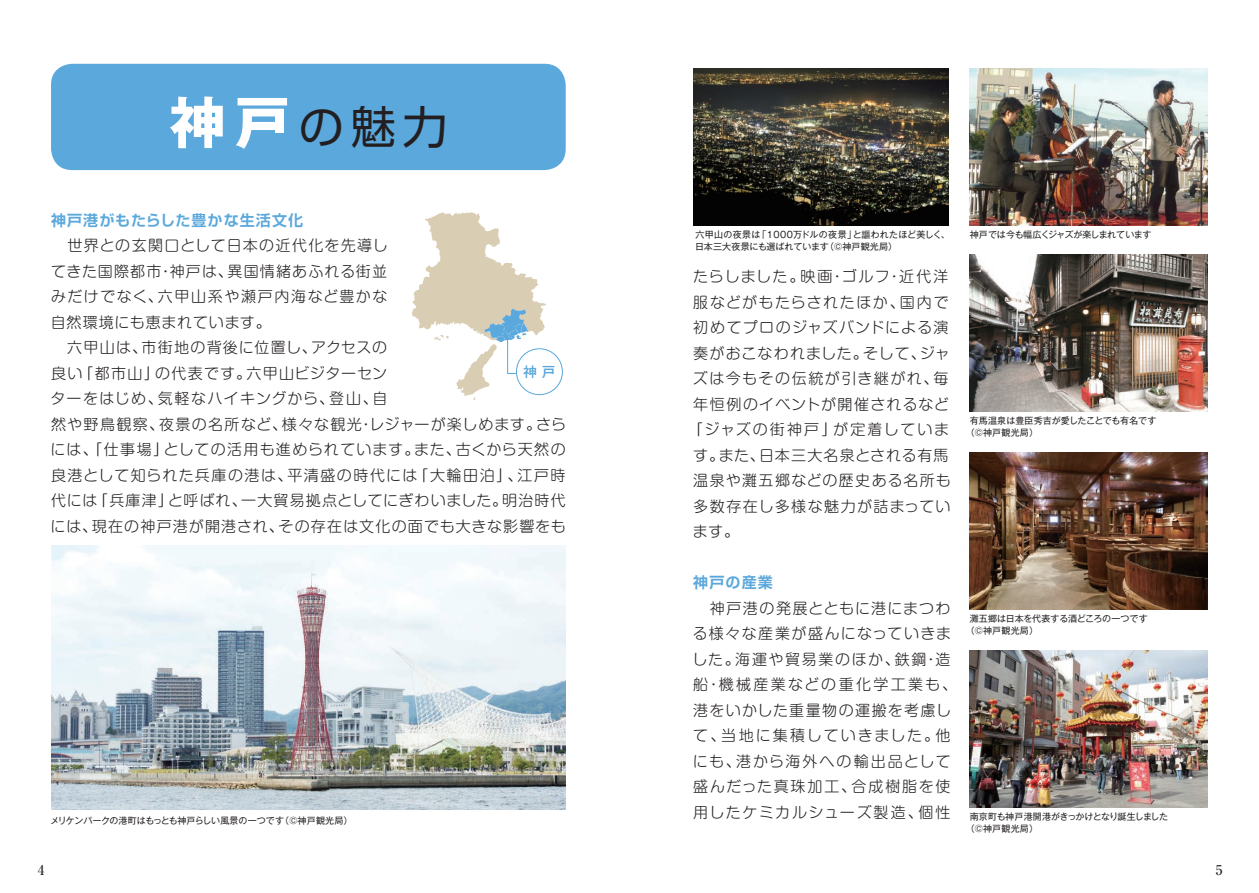
<style>
.page{position:relative;width:1259px;height:893px;background:#fff}
.page>*{position:absolute;margin:0;border:0;box-sizing:border-box;transform-origin:0 0}
.t1{font:45px "Shin Go Pro";color:#231f20}
.t2{font:300 15px/25.5px "Shin M Go Pro";letter-spacing:.08em;color:#231f20}
.t3{font:300 15px/25.5px "Shin M Go Pro";letter-spacing:.105em;color:#231f20}
.t4{font:300 15px "Shin M Go Pro";letter-spacing:.1em;color:#231f20}
.t5{font:700 15px "Shin Go Pro De";letter-spacing:.075em;color:#5ba8dc}
.t6{font:300 15px "Shin M Go Pro";letter-spacing:.055em;color:#231f20}
.t7{font:300 15px "Shin M Go Pro";letter-spacing:.13em;color:#231f20}
.t8{font:500 13.8px "Gothic MB101 Pro";color:#5ba8dc}
.t9{font:500 13.5px "Ryumin Pro";color:#231f20}
.t10{font:9px/12px "Gothic MB101 Pro";letter-spacing:.005em;color:#231f20}
.t11{font:9px/12px "Gothic MB101 Pro";letter-spacing:-.03em;color:#231f20}
.t12{font:9px "Gothic MB101 Pro";letter-spacing:-.04em;color:#231f20}
.s1{font-family:"Gothic MB101 Pro";font-weight:700;font-size:56.4px;color:#fff}
</style>
<div class="page">
<div style="left:51px;top:64px;width:515px;height:106px;background:#5ba8dc;border-radius:21px"></div>
<svg style="left:412px;top:212px;width:134px;height:188px"></svg>
<img style="left:51px;top:546px;width:515px;height:263px">
<img style="left:969px;top:650px;width:239px;height:157px">
<img style="left:969px;top:452px;width:239px;height:157px">
<img style="left:693px;top:68px;width:255px;height:157px">
<img style="left:969px;top:68px;width:239px;height:157px">
<img style="left:969px;top:254px;width:239px;height:157px">
<h1 class="t1" style="left:169px;top:90px;width:280px"><span class="s1">神戸</span>の魅力</h1>
<p class="t5" style="left:51px;top:208px;width:254px">神戸港がもたらした豊かな生活文化</p>
<p class="t2" style="left:51px;top:231px;width:517px">　世界との玄関口として日本の近代化を先導し<br>てきた国際都市・神戸は、異国情緒あふれる街並<br>みだけでなく、六甲山系や瀬戸内海など豊かな<br>自然環境にも恵まれています。<br>　六甲山は、市街地の背後に位置し、アクセスの<br>良い「都市山」の代表です。六甲山ビジターセン<br>ターをはじめ、気軽なハイキングから、登山、自<br>然や野鳥観察、夜景の名所など、様々な観光・レジャーが楽しめます。さらには、「仕事場」としての活用も進められています。また、古くから天然の良港として知られた兵庫の港は、平清盛の時代には「大輪田泊」、江戸時代には「兵庫津」と呼ばれ、一大貿易拠点としてにぎわいました。明治時代には、現在の神戸港が開港され、その存在は文化の面でも大きな影響をも</p>
<p class="t8" style="left:523px;top:360px;width:34px">神 戸</p>
<p class="t10" style="left:51px;top:813px;width:303px">メリケンパークの港町はもっとも神戸らしい風景の一つです（©神戸観光局）</p>
<p class="t10" style="left:695px;top:228px;width:256px">六甲山の夜景は「1000万ドルの夜景」と謳われたほど美しく、日本三大夜景にも選ばれています（©神戸観光局）</p>
<p class="t12" style="left:969px;top:227px;width:183px">神戸では今も幅広くジャズが楽しまれています</p>
<p class="t2" style="left:693px;top:262px;width:257px">たらしました。映画・ゴルフ・近代洋</p>
<p class="t4" style="left:693px;top:290px;width:257px">服などがもたらされたほか、国内で</p>
<p class="t2" style="left:693px;top:313px;width:257px">初めてプロのジャズバンドによる演</p>
<p class="t2" style="left:693px;top:339px;width:258px">奏がおこなわれました。そして、ジャ</p>
<p class="t4" style="left:693px;top:367px;width:257px">ズは今もその伝統が引き継がれ、毎</p>
<p class="t2" style="left:693px;top:390px;width:257px">年恒例のイベントが開催されるなど</p>
<p class="t7" style="left:688px;top:418px;width:262px">「ジャズの街神戸」が定着していま</p>
<p class="t6" style="left:693px;top:443px;width:257px">す。また、日本三大名泉とされる有馬</p>
<p class="t2" style="left:693px;top:466px;width:259px">温泉や灘五郷などの歴史ある名所も</p>
<p class="t2" style="left:693px;top:492px;width:259px">多数存在し多様な魅力が詰まってい</p>
<p class="t2" style="left:693px;top:517px;width:48px">ます。</p>
<p class="t5" style="left:693px;top:570px;width:81px">神戸の産業</p>
<p class="t3" style="left:692px;top:594px;width:266px">　神戸港の発展とともに港にまつわる様々な産業が盛んになっていきました。海運や貿易業のほか、鉄鋼・造船・機械産業などの重化学工業も、港をいかした重量物の運搬を考慮して、当地に集積していきました。他にも、港から海外への輸出品として盛んだった真珠加工、合成樹脂を使用したケミカルシューズ製造、個性</p>
<p class="t10" style="left:965px;top:414px;width:192px;text-indent:4px">有馬温泉は豊臣秀吉が愛したことでも有名です（©神戸観光局）</p>
<p class="t10" style="left:965px;top:612px;width:183px;text-indent:4px">灘五郷は日本を代表する酒どころの一つです（©神戸観光局）</p>
<p class="t11" style="left:965px;top:810px;width:204px;text-indent:4px">南京町も神戸港開港がきっかけとなり誕生しました（©神戸観光局）</p>
<p class="t9" style="left:38px;top:859px;width:8px">4</p>
<p class="t9" style="left:1215px;top:859px;width:8px">5</p>
</div>
